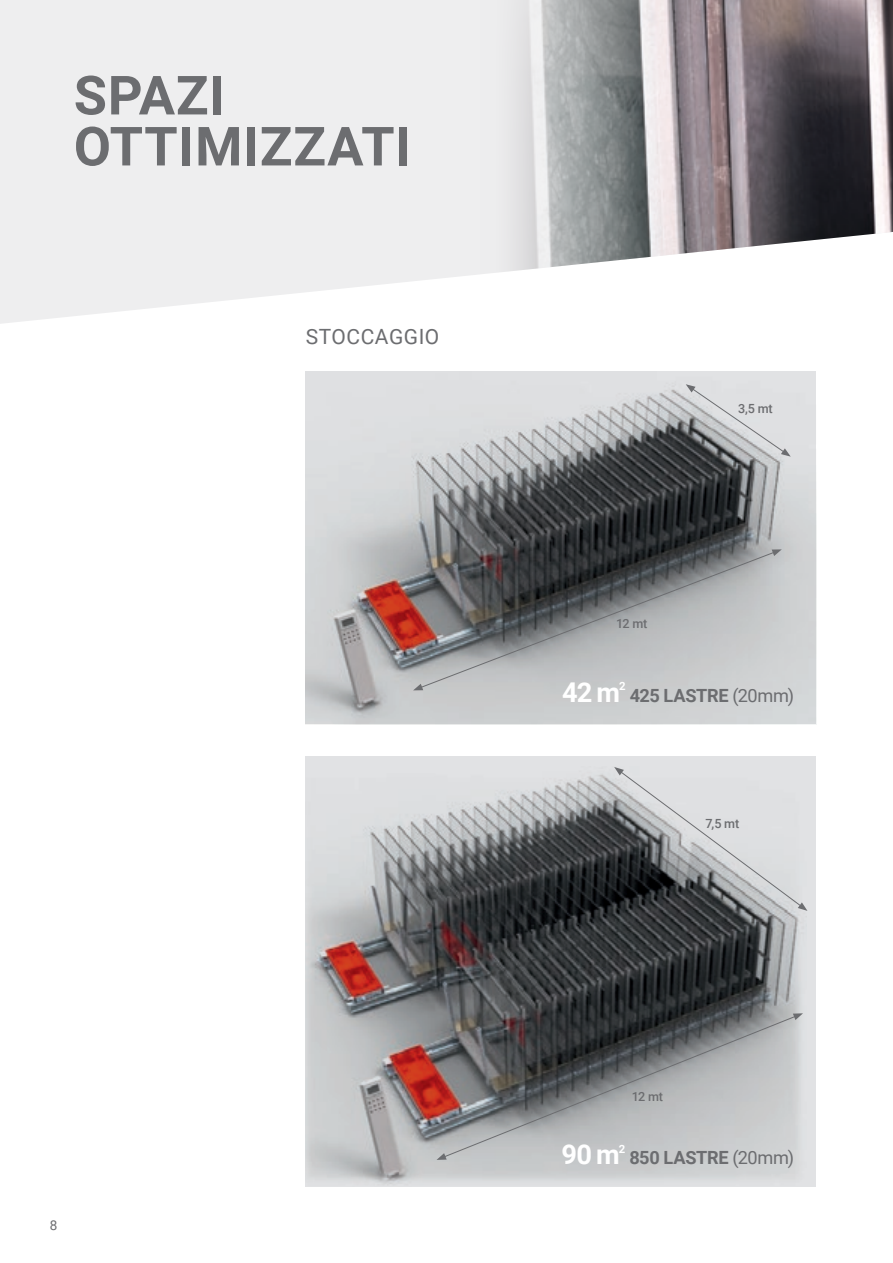
<style>
.page{position:relative;width:893px;height:1263px;background:#fff}
.page>*{position:absolute;margin:0;border:0;box-sizing:border-box;transform-origin:0 0}
._1_TITOLO_GRIGIO{font:700 54px "Roboto";letter-spacing:.015em;color:#6c6d70}
.t1{font:700 27.3px "Roboto";color:#fff}
.t2{font:21px "Roboto";letter-spacing:.025em;color:#6c6d70}
.t3{font:700 18.15px "Roboto";letter-spacing:-.02em;color:#6c6d70}
.t4{font:13.5px "Roboto";color:#6c6d70}
.t5{font:500 12.6px "Roboto";letter-spacing:-.005em;color:#6c6d70}
.t6{font:700 11.4px "Roboto";color:#fff}
.s1{font-weight:400}
</style>
<div class="page">
<svg style="left:0;top:0;width:480px;height:324px;background:#efeff0"></svg>
<img style="left:480px;top:0;width:413px;height:274px">
<img style="left:305px;top:372px;width:511px;height:352px">
<div style="left:305px;top:756px;width:511px;height:430px;background:#e1e2e4"></div>
<img style="left:305px;top:774px;width:495px;height:411px">
<svg style="left:686px;top:384px;width:105px;height:73px;background:#c2c3c5"></svg>
<svg style="left:419px;top:551px;width:357px;height:138px;background:#8d8e90"></svg>
<svg style="left:413px;top:684px;width:10px;height:6px"></svg>
<svg style="left:772px;top:549px;width:10px;height:7px"></svg>
<svg style="left:614px;top:767px;width:193px;height:144px"></svg>
<svg style="left:442px;top:1015px;width:355px;height:143px;background:#8c8d8f"></svg>
<svg style="left:436px;top:1153px;width:11px;height:7px"></svg>
<svg style="left:793px;top:1013px;width:10px;height:7px"></svg>
<p class="_1_TITOLO_GRIGIO" style="left:74px;top:57px;width:153px">SPAZI</p>
<p class="_1_TITOLO_GRIGIO" style="left:74px;top:108px;width:339px">OTTIMIZZATI</p>
<p class="t2" style="left:306px;top:322px;width:135px">STOCCAGGIO</p>
<p class="t4" style="left:50px;top:1215px;width:9px">8</p>
<p class="t5" style="left:616px;top:615px;width:33px">12 mt</p>
<p class="t5" style="left:738px;top:400px;width:36px">3,5 mt</p>
<p class="t1" style="left:562px;top:673px;width:59px">42 m</p>
<p class="t6" style="left:619px;top:678px;width:8px">2</p>
<p class="t3" style="left:630px;top:683px;width:166px">425 LASTRE <span class="s1">(20mm)</span></p>
<p class="t5" style="left:706px;top:814px;width:35px">7,5 mt</p>
<p class="t5" style="left:632px;top:1087px;width:33px">12 mt</p>
<p class="t1" style="left:561px;top:1135px;width:60px">90 m</p>
<p class="t6" style="left:619px;top:1141px;width:8px">2</p>
<p class="t3" style="left:629px;top:1145px;width:166px">850 LASTRE <span class="s1">(20mm)</span></p>
</div>
